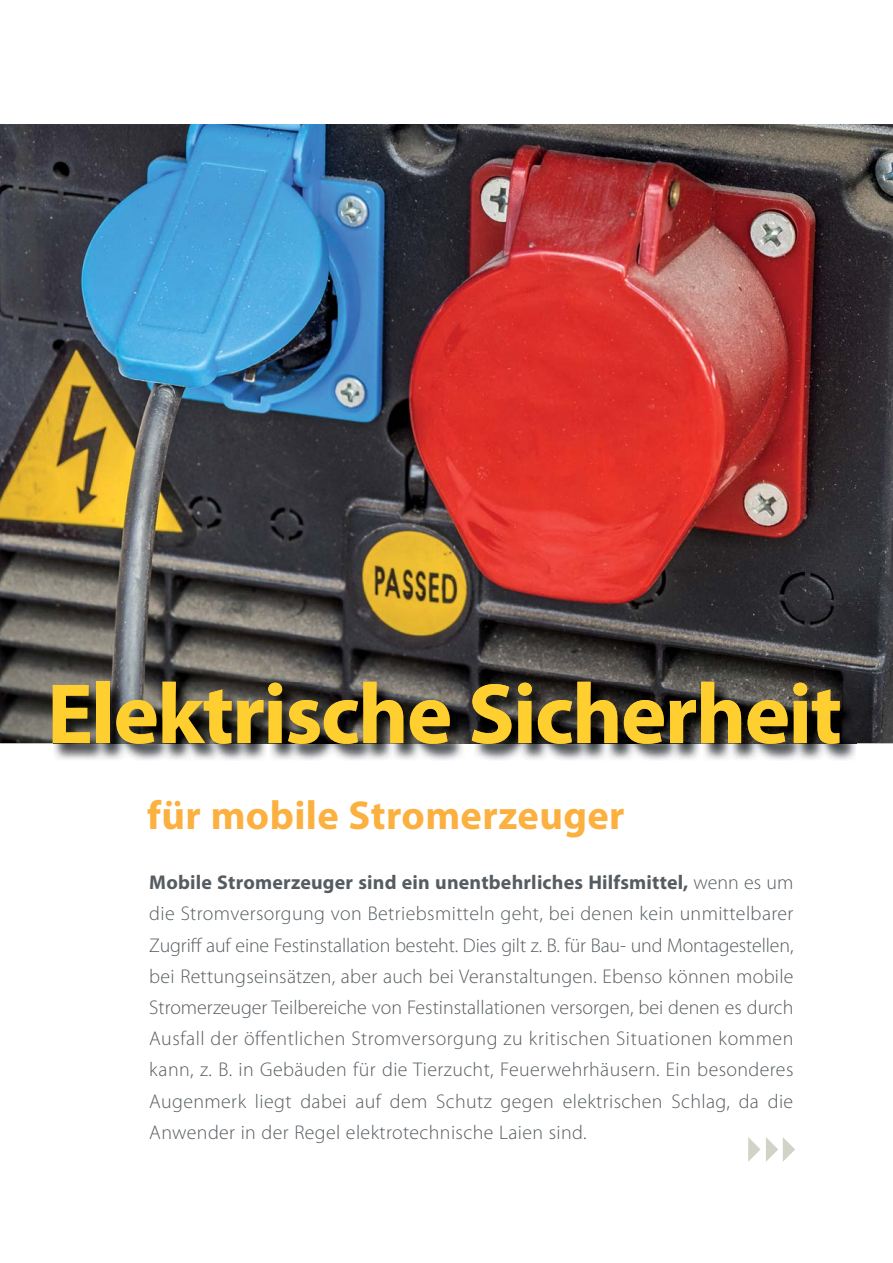
<style>
.page{position:relative;width:893px;height:1263px;background:#fff}
.page>*{position:absolute;margin:0;border:0;box-sizing:border-box;transform-origin:0 0}
.t1{font:700 86.25px "Myriad Pro";letter-spacing:-.02em;color:#ffcf30}
.t2{font:700 40.5px "Myriad Pro";letter-spacing:.01em;color:#fbb03f}
.t3{font:300 19.95px/31.2px "Myriad Pro";letter-spacing:.02em;color:#565d62;text-align:justify}
.s1{font-weight:700}
</style>
<div class="page">
<img style="left:0;top:124px;width:893px;height:619px">
<svg style="left:748px;top:1137px;width:47px;height:25px"></svg>
<img style="left:54px;top:682px;width:802px;height:78px">
<img style="left:53px;top:682px;width:611px;height:62px">
<h1 class="t1" style="left:47px;top:682px;width:796px">Elektrische Sicherheit</h1>
<h2 class="t2" style="left:147px;top:800px;width:479px">für mobile Stromerzeuger</h2>
<p class="t3" style="left:149px;top:869px;width:646px"><span class="s1">Mobile Stromerzeuger sind ein unentbehrliches Hilfsmittel,</span> wenn es um die Stromversorgung von Betriebsmitteln geht, bei denen kein unmittelbarer Zugriff auf eine Festinstallation besteht. Dies gilt z. B. für Bau- und Montagestellen, bei Rettungseinsätzen, aber auch bei Veranstaltungen. Ebenso können mobile Stromerzeuger Teilbereiche von Festinstallationen versorgen, bei denen es durch Ausfall der öffentlichen Stromversorgung zu kritischen Situationen kommen kann, z. B. in Gebäuden für die Tierzucht, Feuerwehrhäusern. Ein besonderes Augenmerk liegt dabei auf dem Schutz gegen elektrischen Schlag, da die Anwender in der Regel elektrotechnische Laien sind.</p>
</div>
